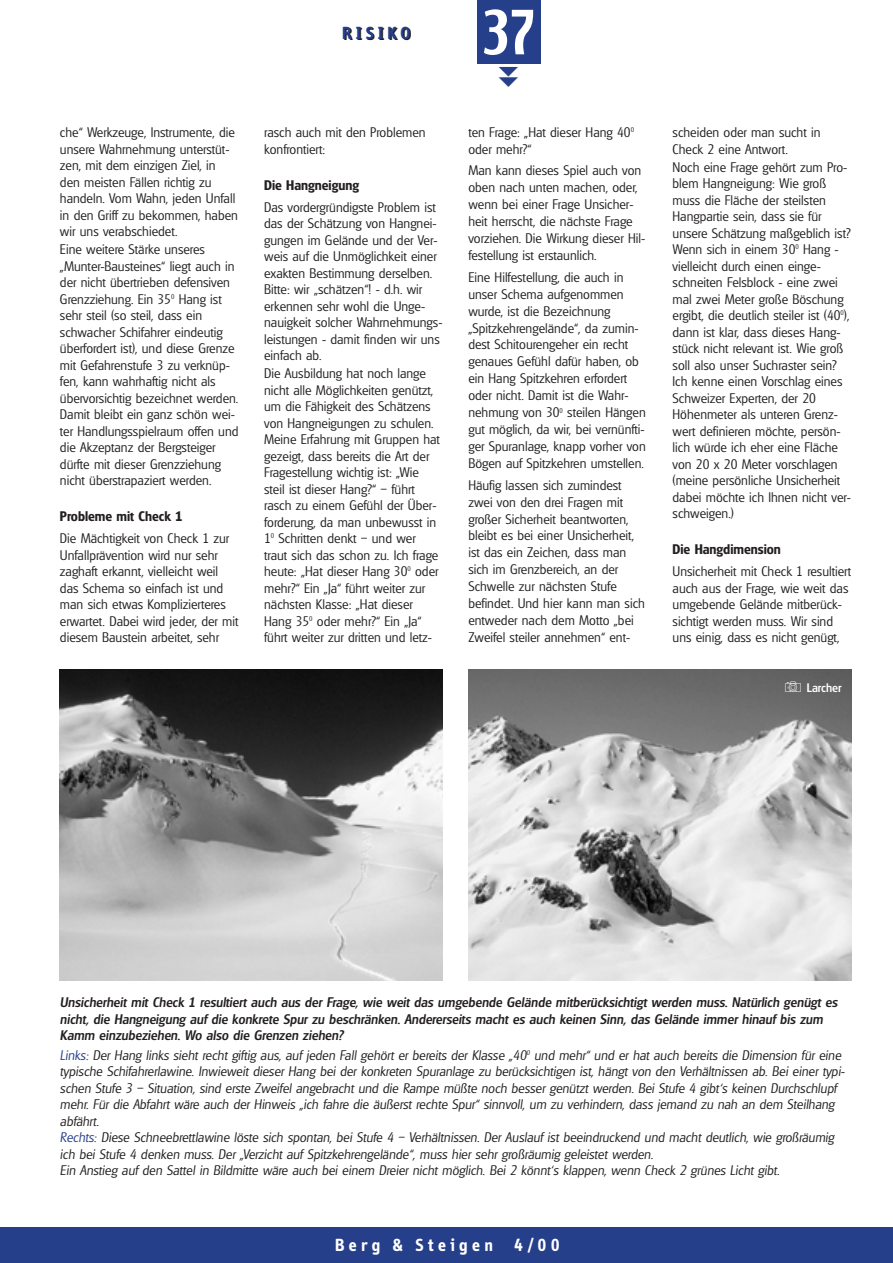
<style>
.page{position:relative;width:893px;height:1263px;background:#fff}
.page>*{position:absolute;margin:0;border:0;box-sizing:border-box;transform-origin:0 0}
.t1{font:54px "Techno";color:#fff}
.t2{font:700 18px "Info";letter-spacing:.245em;color:#fff}
.t3{font:700 18px "Info";letter-spacing:.245em;color:#231f20}
.t4{font:300 13.5px/16.5px "Glasgow";color:#231f20}
.t5{font:italic 300 13.5px/16.5px "Glasgow";color:#231f20}
.t6{font:italic 500 13.5px/16.5px "Glasgow";color:#231f20}
.t7{font:600 13.5px "Glasgow";color:#231f20}
.t8{font:500 12px "Glasgow";color:#fff}
.s1{color:#263f8a}
</style>
<div class="page">
<div style="left:1px;top:1227px;width:891px;height:35px;background:#263f8a"></div>
<div style="left:477px;top:0;width:64px;height:64px;background:#263f8a"></div>
<img style="left:60px;top:670px;width:383px;height:311px">
<img style="left:468px;top:670px;width:383px;height:311px">
<svg style="left:785px;top:682px;width:16px;height:10px"></svg>
<h2 class="t3" style="left:343px;top:27px;width:70px">RISIKO</h2>
<h1 class="t1" style="left:482px;top:0;width:55px">37</h1>
<p class="t4" style="left:60px;top:125px;width:179px">che“ Werkzeuge, Instrumente, die unsere Wahrnehmung unterstüt&shy;zen, mit dem einzigen Ziel, in den meisten Fällen richtig zu handeln. Vom Wahn, jeden Unfall in den Griff zu bekommen, haben wir uns verabschiedet.</p>
<p class="t4" style="left:60px;top:242px;width:180px">Eine weitere Stärke unseres „Munter-Bausteines“ liegt auch in der nicht übertrieben defensiven<br>Grenzziehung. Ein 35<sup>0</sup> Hang ist sehr steil (so steil, dass ein schwacher Schifahrer eindeutig überfordert ist), und diese Grenze mit Gefahrenstufe 3 zu verknüp&shy;fen, kann wahrhaftig nicht als übervorsichtig bezeichnet werden.<br>Damit bleibt ein ganz schön wei&shy;ter Handlungsspielraum offen und die Akzeptanz der Bergsteiger dürfte mit dieser Grenzziehung nicht überstrapaziert werden.</p>
<p class="t7" style="left:60px;top:511px;width:124px">Probleme mit Check 1</p>
<p class="t4" style="left:60px;top:532px;width:180px">Die Mächtigkeit von Check 1 zur<br>Unfallprävention wird nur sehr zaghaft erkannt, vielleicht weil das Schema so einfach ist und man sich etwas Komplizierteres erwartet. Dabei wird jeder, der mit diesem Baustein arbeitet, sehr</p>
<p class="t4" style="left:264px;top:125px;width:163px">rasch auch mit den Problemen konfrontiert:</p>
<p class="t7" style="left:264px;top:180px;width:96px">Die Hangneigung</p>
<p class="t4" style="left:264px;top:200px;width:180px">Das vordergründigste Problem ist das der Schätzung von Hangnei&shy;gungen im Gelände und der Ver&shy;weis auf die Unmöglichkeit einer exakten Bestimmung derselben.<br>Bitte: wir „schätzen“! - d.h. wir erkennen sehr wohl die Unge&shy;nauigkeit solcher Wahrnehmungs&shy;leistungen - damit finden wir uns einfach ab.</p>
<p class="t4" style="left:264px;top:367px;width:177px">Die Ausbildung hat noch lange nicht alle Möglichkeiten genützt, um die Fähigkeit des Schätzens von Hangneigungen zu schulen.<br>Meine Erfahrung mit Gruppen hat gezeigt, dass bereits die Art der<br>Fragestellung wichtig ist: „Wie steil ist dieser Hang?“ – führt rasch zu einem Gefühl der Über&shy;forderung, da man unbewusst in<br>1<sup>0</sup> Schritten denkt – und wer traut sich das schon zu. Ich frage heute: „Hat dieser Hang 30<sup>0</sup> oder mehr?“ Ein „Ja“ führt weiter zur nächsten Klasse: „Hat dieser<br>Hang 35<sup>0</sup> oder mehr?“ Ein „Ja“ führt weiter zur dritten und letz-</p>
<p class="t4" style="left:468px;top:125px;width:167px;line-height:17px">ten Frage: „Hat dieser Hang 40<sup>0 </sup>oder mehr?“</p>
<p class="t4" style="left:468px;top:163px;width:178px;line-height:17px">Man kann dieses Spiel auch von oben nach unten machen, oder, wenn bei einer Frage Unsicher&shy;heit herrscht, die nächste Frage vorziehen. Die Wirkung dieser Hil&shy;festellung ist erstaunlich.</p>
<p class="t4" style="left:468px;top:270px;width:179px;line-height:17px">Eine Hilfestellung, die auch in unser Schema aufgenommen wurde, ist die Bezeichnung „Spitzkehrengelände“, da zumin&shy;dest Schitourengeher ein recht genaues Gefühl dafür haben, ob ein Hang Spitzkehren erfordert oder nicht. Damit ist die Wahr&shy;nehmung von 30<sup>0</sup> steilen Hängen gut möglich, da wir, bei vernünfti&shy;ger Spuranlage, knapp vorher von<br>Bögen auf Spitzkehren umstellen.</p>
<p class="t4" style="left:468px;top:478px;width:178px;line-height:17px">Häufig lassen sich zumindest zwei von den drei Fragen mit großer Sicherheit beantworten, bleibt es bei einer Unsicherheit, ist das ein Zeichen, dass man sich im Grenzbereich, an der<br>Schwelle zur nächsten Stufe befindet. Und hier kann man sich entweder nach dem Motto „bei<br>Zweifel steiler annehmen“ ent-</p>
<p class="t4" style="left:672px;top:125px;width:149px">scheiden oder man sucht in<br>Check 2 eine Antwort.</p>
<p class="t4" style="left:672px;top:160px;width:180px">Noch eine Frage gehört zum Pro&shy;blem Hangneigung: Wie groß muss die Fläche der steilsten<br>Hangpartie sein, dass sie für unsere Schätzung maßgeblich ist?<br>Wenn sich in einem 30<sup>0</sup> Hang - vielleicht durch einen einge&shy;schneiten Felsblock - eine zwei mal zwei Meter große Böschung ergibt, die deutlich steiler ist (40<sup>0</sup>), dann ist klar, dass dieses Hang&shy;stück nicht relevant ist. Wie groß soll also unser Suchraster sein?<br>Ich kenne einen Vorschlag eines<br>Schweizer Experten, der 20<br>Höhenmeter als unteren Grenz&shy;wert definieren möchte, persön&shy;lich würde ich eher eine Fläche von 20 x 20 Meter vorschlagen (meine persönliche Unsicherheit dabei möchte ich Ihnen nicht ver&shy;schweigen.)</p>
<p class="t7" style="left:672px;top:544px;width:110px">Die Hangdimension</p>
<p class="t4" style="left:672px;top:565px;width:180px">Unsicherheit mit Check 1 resultiert auch aus der Frage, wie weit das umgebende Gelände mitberück&shy;sichtigt werden muss. Wir sind uns einig, dass es nicht genügt,</p>
<p class="t8" style="left:806px;top:683px;width:36px">Larcher</p>
<p class="t6" style="left:60px;top:995px;width:779px">Unsicherheit mit Check 1 resultiert auch aus der Frage, wie weit das umgebende Gelände mitberücksichtigt werden muss. Natürlich genügt es nicht, die Hangneigung auf die konkrete Spur zu beschränken. Andererseits macht es auch keinen Sinn, das Gelände immer hinauf bis zum<br>Kamm einzubeziehen. Wo also die Grenzen ziehen?</p>
<p class="t5" style="left:60px;top:1048px;width:786px"><span class="s1">Links:</span> Der Hang links sieht recht giftig aus, auf jeden Fall gehört er bereits der Klasse „40<sup>0</sup> und mehr“ und er hat auch bereits die Dimension für eine typische Schifahrerlawine. Inwieweit dieser Hang bei der konkreten Spuranlage zu berücksichtigen ist, hängt von den Verhältnissen ab. Bei einer typi&shy;schen Stufe 3 – Situation, sind erste Zweifel angebracht und die Rampe müßte noch besser genützt werden. Bei Stufe 4 gibt‘s keinen Durchschlupf mehr. Für die Abfahrt wäre auch der Hinweis „ich fahre die äußerst rechte Spur“ sinnvoll, um zu verhindern, dass jemand zu nah an dem Steilhang abfährt.<br><span class="s1">Rechts:</span> Diese Schneebrettlawine löste sich spontan, bei Stufe 4 – Verhältnissen. Der Auslauf ist beeindruckend und macht deutlich, wie großräumig ich bei Stufe 4 denken muss. Der „Verzicht auf Spitzkehrengelände“, muss hier sehr großräumig geleistet werden.<br>Ein Anstieg auf den Sattel in Bildmitte wäre auch bei einem Dreier nicht möglich. Bei 2 könnt‘s klappen, wenn Check 2 grünes Licht gibt.</p>
<h2 class="t2" style="left:335px;top:1238px;width:226px">Berg &amp; Steigen 4/00</h2>
</div>
